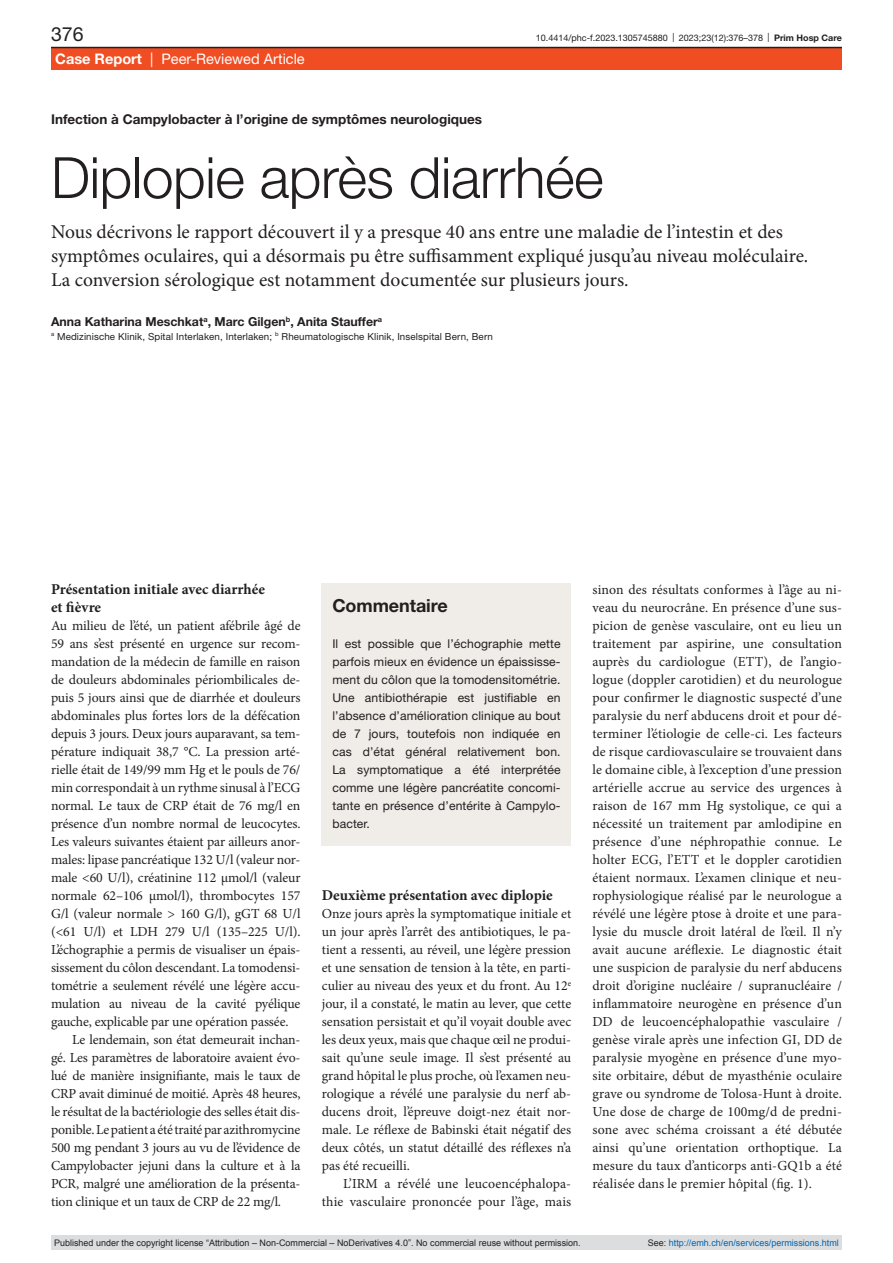
<style>
.page{position:relative;width:893px;height:1263px;background:#fff}
.page>*{position:absolute;margin:0;border:0;box-sizing:border-box;transform-origin:0 0}
.article-title-L38{font:300 57px "Helvetica Neue LT Pro";letter-spacing:-.01em;color:#231f20}
.lead{font:19.5px/24px "Minion Pro";color:#231f20}
.pagina{font:19.5px "Helvetica Neue LT Pro";color:#231f20}
.box-head1{font:700 18px "Helvetica Neue LT Pro";letter-spacing:-.005em;color:#231f20}
.head2{font:700 15px/18px "Minion Pro";color:#231f20}
.rubrik-negativ{font:14.55px "Helvetica Neue LT Pro";color:#fff}
.paragraph-indent{font:13.8px/18px "Minion Pro";letter-spacing:.005em;color:#231f20;text-align:justify}
.paragraph{font:13.8px/18px "Minion Pro";letter-spacing:-.01em;color:#231f20;text-align:justify}
.pre-heading{font:700 13.5px "Helvetica Neue LT Pro";color:#231f20}
.authors{font:700 12.3px "Helvetica Neue LT Pro";color:#231f20}
.box-paragraph{font:12.15px/18px "Helvetica Neue LT Pro";letter-spacing:.01em;color:#231f20;text-align:justify}
.affiliations{font:9.75px "Helvetica Neue LT Pro";letter-spacing:.01em;color:#231f20}
.t1{font:9px "Arial";color:#231f20}
.t2{font:9px "Helvetica Neue LT Pro";color:#231f20}
.t3{font:9px "Arial";color:#0066b3}
.s1{font-weight:700}
.s2{color:#231f20}
</style>
<div class="page">
<div style="left:51px;top:47px;width:791px;height:23px;background:#f04d22"></div>
<hr style="left:51px;top:47px;width:791px;height:1px;background:#231f20">
<div style="left:322px;top:584px;width:249px;height:262px;background:#f0ece7"></div>
<div style="left:51px;top:1235px;width:791px;height:15px;background:#dcdddf"></div>
<p class="pagina" style="left:51px;top:22px;width:34px">376</p>
<p class="t2" style="left:536px;top:32px;width:307px">10.4414/phc-f.2023.1305745880 | 2023;23(12):376–378 | <span class="s1">Prim Hosp Care</span></p>
<p class="rubrik-negativ" style="left:55px;top:49px;width:251px"><span class="s1">Case Report</span> | Peer-Reviewed Article</p>
<p class="pre-heading" style="left:51px;top:111px;width:433px">Infection à Campylobacter à l’origine de symptômes neurologiques</p>
<p class="article-title-L38" style="left:51px;top:143px;width:554px">Diplopie après diarrhée</p>
<p class="lead" style="left:51px;top:220px;width:759px">Nous décrivons le rapport découvert il y a presque 40 ans entre une maladie de l’intestin et des symptômes oculaires, qui a désormais pu être suffisamment expliqué jusqu’au niveau moléculaire.<br>La conversion sérologique est notamment documentée sur plusieurs jours.</p>
<p class="authors" style="left:51px;top:314px;width:333px">Anna Katharina Meschkat<sup>a</sup>, Marc Gilgen<sup>b</sup>, Anita Stauffer<sup>a</sup></p>
<p class="affiliations" style="left:51px;top:330px;width:443px"><sup>a</sup> Medizinische Klinik, Spital Interlaken, Interlaken; <sup>b</sup> Rheumatologische Klinik, Inselspital Bern, Bern</p>
<p class="head2" style="left:51px;top:580px;width:216px">Présentation initiale avec diarrhée et fièvre</p>
<p class="paragraph" style="left:51px;top:617px;width:251px">Au milieu de l’été, un patient afébrile âgé de 59 ans s’est présenté en urgence sur recom&shy;mandation de la médecin de famille en raison de douleurs abdominales périombilicales de&shy;puis 5 jours ainsi que de diarrhée et douleurs abdominales plus fortes lors de la défécation depuis 3 jours. Deux jours auparavant, sa tem&shy;pérature indiquait 38,7 °C. La pression arté&shy;rielle était de 149/99 mm Hg et le pouls de 76/ min correspondait à un rythme sinusal à l’ECG normal. Le taux de CRP était de 76 mg/l en présence d’un nombre normal de leucocytes.<br>Les valeurs suivantes étaient par ailleurs anor&shy;males: lipase pancréatique 132 U/l (valeur nor&shy;male &lt;60 U/l), créatinine 112 µmol/l (valeur normale 62–106 µmol/l), thrombocytes 157<br>G/l (valeur normale &gt; 160 G/l), gGT 68 U/l (&lt;61 U/l) et LDH 279 U/l (135–225 U/l).<br>L’échographie a permis de visualiser un épais&shy;sissement du côlon descendant. La tomodensi&shy;tométrie a seulement révélé une légère accu&shy;mulation au niveau de la cavité pyélique gauche, explicable par une opération passée.</p>
<p class="paragraph-indent" style="left:51px;top:1031px;width:251px;text-indent:21px">Le lendemain, son état demeurait inchan&shy;gé. Les paramètres de laboratoire avaient évo&shy;lué de manière insignifiante, mais le taux de CRP avait diminué de moitié. Après 48 heures, le résultat de la bactériologie des selles était dis&shy;ponible. Le patient a été traité par azithromycine 500 mg pendant 3 jours au vu de l’évidence de Campylobacter jejuni dans la culture et à la PCR, malgré une amélioration de la présenta&shy;tion clinique et un taux de CRP de 22 mg/l.</p>
<p class="box-head1" style="left:332px;top:594px;width:117px">Commentaire</p>
<p class="box-paragraph" style="left:332px;top:634px;width:230px">Il est possible que l’échographie mette parfois mieux en évidence un épaississe&shy;ment du côlon que la tomodensitométrie.<br>Une antibiothérapie est justifiable en l’absence d’amélioration clinique au bout de 7 jours, toutefois non indiquée en cas d’état général relativement bon.<br>La symptomatique a été interprétée comme une légère pancréatite concomi&shy;tante en présence d’entérite à Campylo&shy;bacter.</p>
<p class="head2" style="left:322px;top:886px;width:233px">Deuxième présentation avec diplopie</p>
<p class="paragraph" style="left:322px;top:905px;width:251px">Onze jours après la symptomatique initiale et un jour après l’arrêt des antibiotiques, le pa&shy;tient a ressenti, au réveil, une légère pression et une sensation de tension à la tête, en parti&shy;culier au niveau des yeux et du front. Au 12<sup>e </sup>jour, il a constaté, le matin au lever, que cette sensation persistait et qu’il voyait double avec les deux yeux, mais que chaque œil ne produi&shy;sait qu’une seule image. Il s’est présenté au grand hôpital le plus proche, où l’examen neu&shy;rologique a révélé une paralysie du nerf ab&shy;ducens droit, l’épreuve doigt-nez était nor&shy;male. Le réflexe de Babinski était négatif des deux côtés, un statut détaillé des réflexes n’a pas été recueilli.</p>
<p class="paragraph-indent" style="left:322px;top:1175px;width:251px;text-align:right">L’IRM a révélé une leucoencéphalopa&shy;thie vasculaire prononcée pour l’âge, mais</p>
<p class="paragraph-indent" style="left:592px;top:581px;width:251px">sinon des résultats conformes à l’âge au ni&shy;veau du neurocrâne. En présence d’une sus&shy;picion de genèse vasculaire, ont eu lieu un traitement par aspirine, une consultation auprès du cardiologue (ETT), de l’angio&shy;logue (doppler carotidien) et du neurologue pour confirmer le diagnostic suspecté d’une paralysie du nerf abducens droit et pour dé&shy;terminer l’étiologie de celle-ci. Les facteurs de risque cardiovasculaire se trouvaient dans le domaine cible, à l’exception d’une pression artérielle accrue au service des urgences à raison de 167 mm Hg systolique, ce qui a nécessité un traitement par amlodipine en présence d’une néphropathie connue. Le holter ECG, l’ETT et le doppler carotidien étaient normaux. L’examen clinique et neu&shy;rophysiologique réalisé par le neurologue a révélé une légère ptose à droite et une para&shy;lysie du muscle droit latéral de l’œil. Il n’y avait aucune aréflexie. Le diagnostic était une suspicion de paralysie du nerf abducens droit d’origine nucléaire / supranucléaire / inflammatoire neurogène en présence d’un DD de leucoencéphalopathie vasculaire / genèse virale après une infection GI, DD de paralysie myogène en présence d’une myo&shy;site orbitaire, début de myasthénie oculaire grave ou syndrome de Tolosa-Hunt à droite.<br>Une dose de charge de 100mg/d de predni&shy;sone avec schéma croissant a été débutée ainsi qu’une orientation orthoptique. La mesure du taux d’anticorps anti-GQ1b a été réalisée dans le premier hôpital (fig. 1).</p>
<p class="t1" style="left:54px;top:1237px;width:528px">Published under the copyright license “Attribution – Non-Commercial – NoDerivatives 4.0”. No commercial reuse without permission.</p>
<p class="t3" style="left:648px;top:1237px;width:193px"><span class="s2">See:</span> http://emh.ch/en/services/permissions.html</p>
</div>
